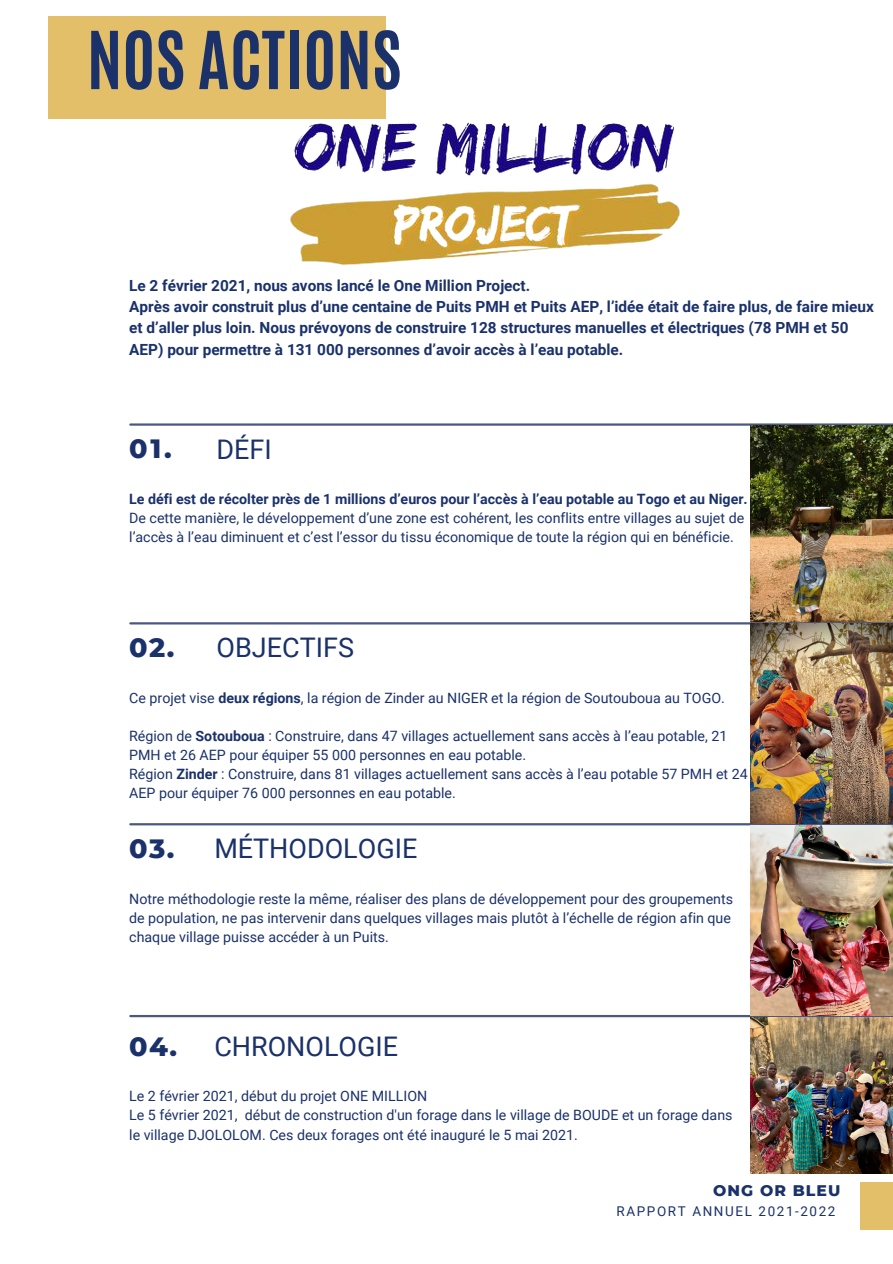
<style>
.page{position:relative;width:893px;height:1264px;background:#fff}
.page>*{position:absolute;margin:0;border:0;box-sizing:border-box;transform-origin:0 0}
.t1{font:700 67.8px "Antonio";color:#1a316a}
.t2{font:27px "Roboto";color:#1a316a}
.t3{font:800 27px "Montserrat";letter-spacing:.055em;color:#1a316a}
.t4{font:800 15.75px "Montserrat";letter-spacing:.07em;color:#1a316a}
.t5{font:700 15.3px/21.3px "Roboto";color:#1a316a}
.t6{font:14.25px/19px "Roboto";color:#1a316a}
.t7{font:700 14.25px "Roboto";color:#1a316a}
.t8{font:13.5px "Roboto";letter-spacing:.12em;color:#1a316a}
.s1{font-weight:700}
</style>
<div class="page">
<div style="left:860px;top:1181px;width:32px;height:48px;background:#e3bf6a"></div>
<hr style="left:130px;top:423px;width:762px;height:2px;background:#4b5883">
<hr style="left:130px;top:823px;width:762px;height:2px;background:#4b5883">
<img style="left:750px;top:425px;width:142px;height:398px">
<hr style="left:130px;top:622px;width:762px;height:2px;background:#4b5883">
<hr style="left:130px;top:1014px;width:762px;height:3px;background:#4b5883">
<img style="left:750px;top:825px;width:142px;height:190px">
<img style="left:750px;top:1017px;width:142px;height:156px">
<div style="left:48px;top:16px;width:337px;height:102px;background:#e3bf6a"></div>
<img style="left:260px;top:118px;width:420px;height:147px">
<p class="t1" style="left:87px;top:12px;width:316px">NOS ACTIONS</p>
<p class="t5" style="left:129px;top:275px;width:402px">Le 2 février 2021, nous avons lancé le One Million Project.</p>
<p class="t5" style="left:129px;top:296px;width:746px">Après avoir construit plus d’une centaine de Puits PMH et Puits AEP, l’idée était de faire plus, de faire mieux et d’aller plus loin. Nous prévoyons de construire 128 structures manuelles et électriques (78 PMH et 50<br>AEP) pour permettre à 131 000 personnes d’avoir accès à l’eau potable.</p>
<p class="t3" style="left:129px;top:432px;width:44px">01.</p>
<p class="t2" style="left:216px;top:433px;width:57px">DÉFI</p>
<p class="t7" style="left:129px;top:491px;width:620px">Le défi est de récolter près de 1 millions d’euros pour l’accès à l’eau potable au Togo et au Niger.</p>
<p class="t6" style="left:129px;top:509px;width:616px">De cette manière, le développement d’une zone est cohérent, les conflits entre villages au sujet de l’accès à l’eau diminuent et c’est l’essor du tissu économique de toute la région qui en bénéficie.</p>
<p class="t3" style="left:129px;top:631px;width:47px">02.</p>
<p class="t2" style="left:216px;top:632px;width:139px">OBJECTIFS</p>
<p class="t6" style="left:129px;top:688px;width:597px">Ce projet vise <span class="s1">deux régions</span>, la région de Zinder au NIGER et la région de Soutouboua au TOGO.</p>
<p class="t6" style="left:129px;top:726px;width:599px">Région de <span class="s1">Sotouboua</span> : Construire, dans 47 villages actuellement sans accès à l’eau potable, 21<br>PMH et 26 AEP pour équiper 55 000 personnes en eau potable.</p>
<p class="t6" style="left:129px;top:765px;width:620px">Région <span class="s1">Zinder</span> : Construire, dans 81 villages actuellement sans accès à l’eau potable 57 PMH et 24<br>AEP pour équiper 76 000 personnes en eau potable.</p>
<p class="t3" style="left:129px;top:832px;width:47px">03.</p>
<p class="t2" style="left:214px;top:833px;width:204px">MÉTHODOLOGIE</p>
<p class="t6" style="left:129px;top:889px;width:605px">Notre méthodologie reste la même, réaliser des plans de développement pour des groupements de population, ne pas intervenir dans quelques villages mais plutôt à l’échelle de région afin que chaque village puisse accéder à un Puits.</p>
<p class="t3" style="left:129px;top:1029px;width:49px">04.</p>
<p class="t2" style="left:214px;top:1030px;width:185px">CHRONOLOGIE</p>
<p class="t6" style="left:129px;top:1086px;width:299px">Le 2 février 2021, début du projet ONE MILLION</p>
<p class="t6" style="left:129px;top:1105px;width:604px">Le 5 février 2021, début de construction d'un forage dans le village de BOUDE et un forage dans le village DJOLOLOM. Ces deux forages ont été inauguré le 5 mai 2021.</p>
<p class="t4" style="left:713px;top:1180px;width:129px">ONG OR BLEU</p>
<p class="t8" style="left:616px;top:1203px;width:220px">RAPPORT ANNUEL 2021-2022</p>
</div>
